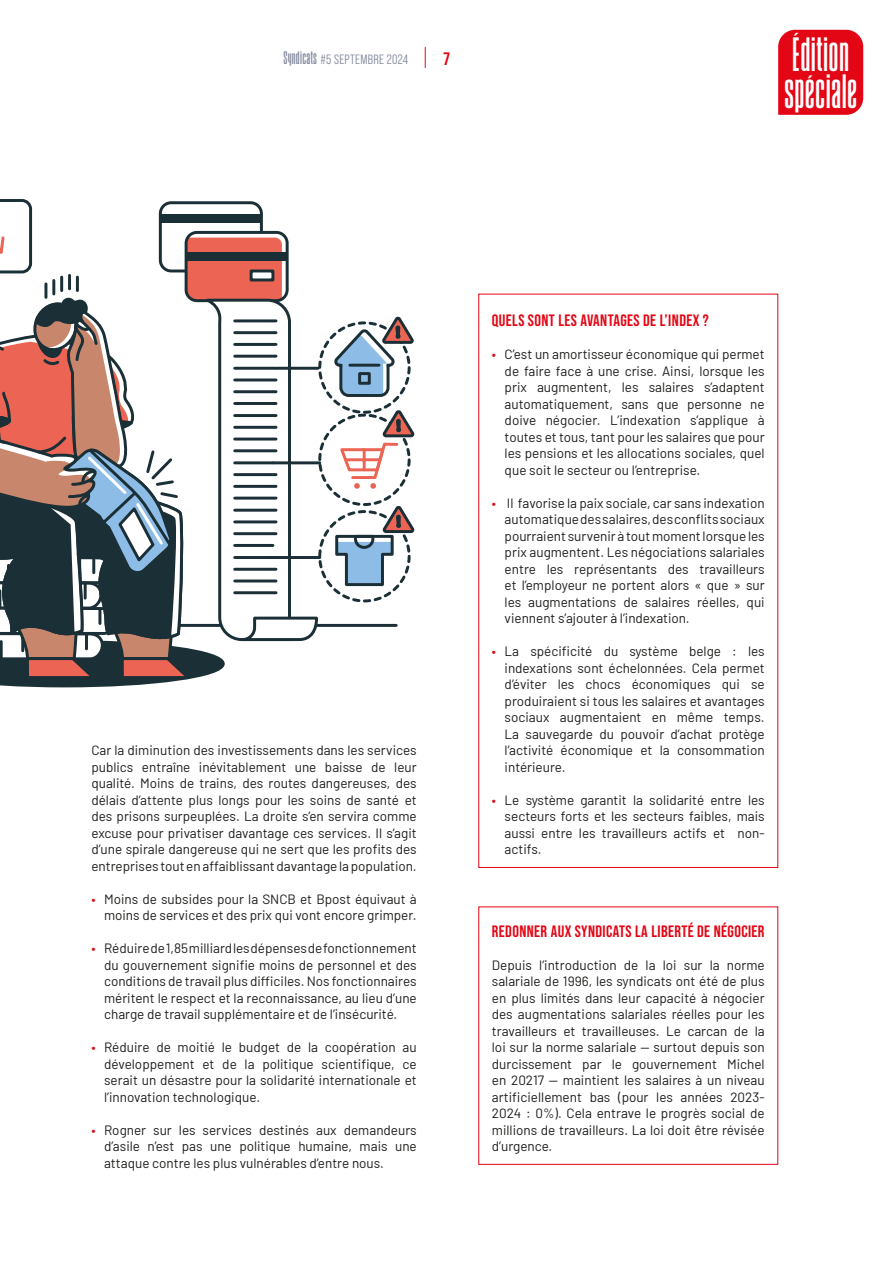
<style>
.page{position:relative;width:893px;height:1263px;background:#fff}
.page>*{position:absolute;margin:0;border:0;box-sizing:border-box;transform-origin:0 0}
.t1{font:700 36px/37.5px "August";letter-spacing:.01em;color:#fff}
.t2{font:700 18px "Bebas Neue Pro";color:#e30614}
.t3{font:700 16.5px "Bebas Neue Pro";letter-spacing:.025em;color:#e30614}
.t4{font:13.5px/16.5px "Barlow";color:#1d1d1b;text-align:justify}
.t5{font:13.5px "Bebas Neue Pro Middle";letter-spacing:.025em;color:#82899b}
.s1{font-family:"August";font-weight:700}
.s2{color:#e30614}
</style>
<div class="page">
<hr style="left:0;top:624px;width:396px;height:3px;background:#1b2f36">
<div style="left:318px;top:510px;width:93px;height:92px;border:3px dashed #1b2f36;border-radius:50%"></div>
<hr style="left:270px;top:556px;width:50px;height:3px;background:#1b2f36">
<hr style="left:273px;top:461px;width:47px;height:3px;background:#1b2f36">
<svg style="left:330px;top:316px;width:85px;height:271px"></svg>
<svg style="left:0;top:199px;width:319px;height:489px"></svg>
<svg style="left:425px;top:47px;width:1px;height:21px"></svg>
<div style="left:778px;top:30px;width:85px;height:85px;background:#e30614"></div>
<p class="t5" style="left:283px;top:52px;width:126px"><span class="s1">Syndicats</span> #5 SEPTEMBRE 2024</p>
<h2 class="t2" style="left:443px;top:48px;width:8px">7</h2>
<h1 class="t1" style="left:784px;top:36px;width:75px">Édition spéciale</h1>
<p class="t4" style="left:91px;top:741px;width:327px">Car la diminution des investissements dans les services publics entraîne inévitablement une baisse de leur qualité. Moins de trains, des routes dangereuses, des délais d’attente plus longs pour les soins de santé et des prisons surpeuplées. La droite s’en servira comme excuse pour privatiser davantage ces services. Il s’agit d’une spirale dangereuse qui ne sert que les profits des entreprises tout en affaiblissant davantage la population.</p>
<p class="t4" style="left:91px;top:889px;width:327px;text-align:right"><span class="s2">•</span> Moins de subsides pour la SNCB et Bpost équivaut à moins de services et des prix qui vont encore grimper.</p>
<p class="t4" style="left:104px;top:939px;width:314px;text-indent:-13px"><span class="s2">•</span> Réduire de 1,85 milliard les dépenses de fonctionnement du gouvernement signifie moins de personnel et des conditions de travail plus difficiles. Nos fonctionnaires méritent le respect et la reconnaissance, au lieu d’une charge de travail supplémentaire et de l’insécurité.</p>
<p class="t4" style="left:104px;top:1038px;width:314px;text-indent:-13px"><span class="s2">•</span> Réduire de moitié le budget de la coopération au développement et de la politique scientifique, ce serait un désastre pour la solidarité internationale et l’innovation technologique.</p>
<p class="t4" style="left:104px;top:1120px;width:314px;text-indent:-13px"><span class="s2">•</span> Rogner sur les services destinés aux demandeurs d’asile n’est pas une politique humaine, mais une attaque contre les plus vulnérables d’entre nous.</p>
<p class="t3" style="left:492px;top:311px;width:219px">QUELS SONT LES AVANTAGES DE L’INDEX ?</p>
<p class="t4" style="left:505px;top:345px;width:262px;text-indent:-13px"><span class="s2">•</span> C’est un amortisseur économique qui permet de faire face à une crise. Ainsi, lorsque les prix augmentent, les salaires s’adaptent automatiquement, sans que personne ne doive négocier. L’indexation s’applique à toutes et tous, tant pour les salaires que pour les pensions et les allocations sociales, quel que soit le secteur ou l’entreprise.</p>
<p class="t4" style="left:505px;top:493px;width:262px;text-indent:-13px"><span class="s2">•</span> Il favorise la paix sociale, car sans indexation automatique des salaires, des conflits sociaux pourraient survenir à tout moment lorsque les prix augmentent. Les négociations salariales entre les représentants des travailleurs et l’employeur ne portent alors « que » sur les augmentations de salaires réelles, qui viennent s’ajouter à l’indexation.</p>
<p class="t4" style="left:505px;top:642px;width:262px;text-indent:-13px"><span class="s2">•</span> La spécificité du système belge : les indexations sont échelonnées. Cela permet d’éviter les chocs économiques qui se produiraient si tous les salaires et avantages sociaux augmentaient en même temps.<br>La sauvegarde du pouvoir d’achat protège l’activité économique et la consommation intérieure.</p>
<p class="t4" style="left:505px;top:790px;width:262px;text-indent:-13px"><span class="s2">•</span> Le système garantit la solidarité entre les secteurs forts et les secteurs faibles, mais aussi entre les travailleurs actifs et non&shy;actifs.</p>
<p class="t3" style="left:492px;top:921px;width:274px">REDONNER AUX SYNDICATS LA LIBERTÉ DE NÉGOCIER</p>
<p class="t4" style="left:492px;top:955px;width:274px">Depuis l’introduction de la loi sur la norme salariale de 1996, les syndicats ont été de plus en plus limités dans leur capacité à négocier des augmentations salariales réelles pour les travailleurs et travailleuses. Le carcan de la loi sur la norme salariale — surtout depuis son durcissement par le gouvernement Michel en 20217 — maintient les salaires à un niveau artificiellement bas (pour les années 2023- 2024 : 0%). Cela entrave le progrès social de millions de travailleurs. La loi doit être révisée d’urgence.</p>
</div>
